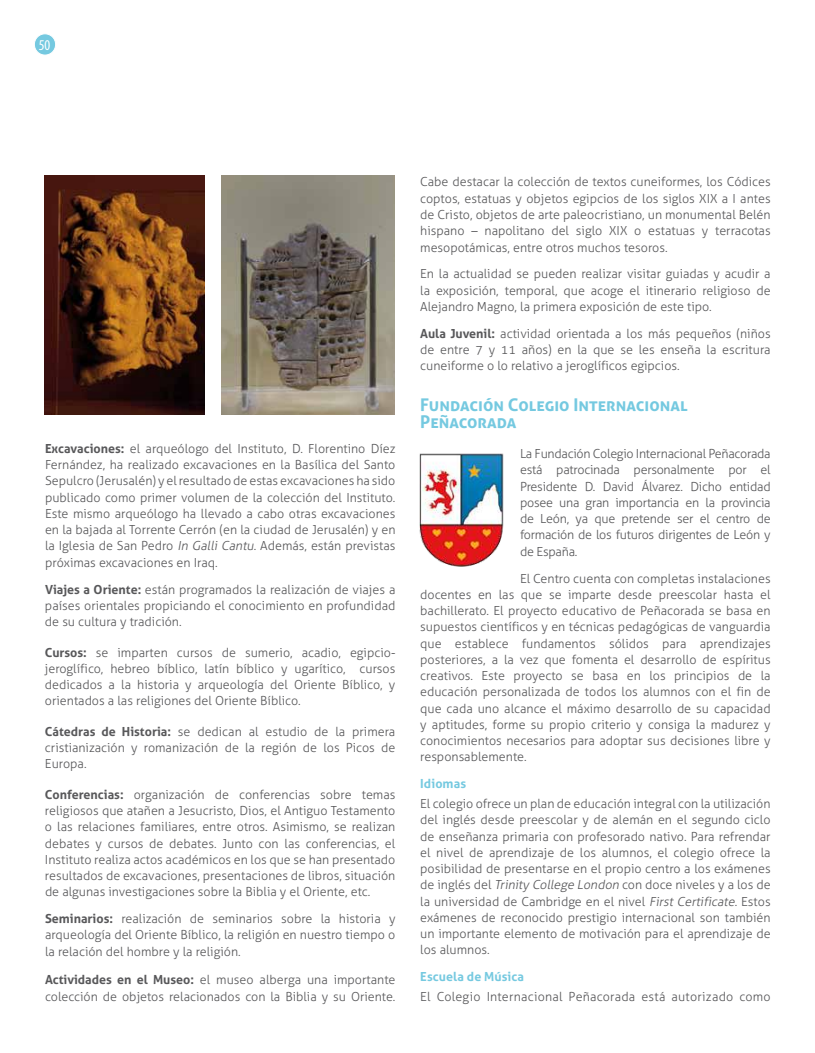
<style>
.page{position:relative;width:815px;height:1053px;background:#fff}
.page>*{position:absolute;margin:0;border:0;box-sizing:border-box;transform-origin:0 0}
.t1{font:700 17.5px/16.2px "Aller";color:#75c9e0}
.t2{font:condensed 15px "Myriad Pro";color:#fff}
.t3{font:300 12.5px/16.2px "Aller";color:#58585a;text-align:justify}
.t4{font:700 12.5px "Aller";letter-spacing:.01em;color:#75c9e0}
.s1{font-weight:700}
.s2{font-style:italic}
</style>
<div class="page">
<div style="left:34px;top:34px;width:22px;height:21px;background:#75c9e0;border-radius:50%"></div>
<div style="left:34px;top:33px;width:22px;height:22px;border:1px solid #fff;border-radius:50%"></div>
<img style="left:420px;top:453px;width:84px;height:114px">
<img style="left:44px;top:175px;width:160px;height:239px">
<img style="left:222px;top:175px;width:173px;height:239px">
<p class="t2" style="left:39px;top:36px;width:13px">50</p>
<p class="t3" style="left:45px;top:440px;width:352px"><span class="s1">Excavaciones:</span> el arqueólogo del Instituto, D. Florentino Díez Fernández, ha realizado excavaciones en la Basílica del Santo Sepulcro (Jerusalén) y elresultado de estas excavaciones ha sido publicado como primer volumen de la colección del Instituto.<br>Este mismo arqueólogo ha llevado a cabo otras excavaciones en la bajada al Torrente Cerrón (en la ciudad de Jerusalén) y en la Iglesia de San Pedro <span class="s2">In Galli Cantu</span>. Además, están previstas próximas excavaciones en Iraq.</p>
<p class="t3" style="left:45px;top:581px;width:352px"><span class="s1">Viajes a Oriente:</span> están programados la realización de viajes a países orientales propiciando el conocimiento en profundidad de su cultura y tradición.</p>
<p class="t3" style="left:45px;top:644px;width:352px"><span class="s1">Cursos:</span> se imparten cursos de sumerio, acadio, egipcio&shy;jeroglífico, hebreo bíblico, latín bíblico y ugarítico, cursos dedicados a la historia y arqueología del Oriente Bíblico, y orientados a las religiones del Oriente Bíblico.</p>
<p class="t3" style="left:45px;top:723px;width:352px"><span class="s1">Cátedras de Historia:</span> se dedican al estudio de la primera cristianización y romanización de la región de los Picos de Europa.</p>
<p class="t3" style="left:45px;top:786px;width:352px"><span class="s1">Conferencias:</span> organización de conferencias sobre temas religiosos que atañen a Jesucristo, Dios, el Antiguo Testamento o las relaciones familiares, entre otros. Asimismo, se realizan debates y cursos de debates. Junto con las conferencias, el Instituto realiza actos académicos en los que se han presentado resultados de excavaciones, presentaciones de libros, situación de algunas investigaciones sobre la Biblia y el Oriente, etc.</p>
<p class="t3" style="left:45px;top:910px;width:352px"><span class="s1">Seminarios:</span> realización de seminarios sobre la historia y arqueología del Oriente Bíblico, la religión en nuestro tiempo o la relación del hombre y la religión.</p>
<p class="t3" style="left:45px;top:971px;width:352px"><span class="s1">Actividades en el Museo:</span> el museo alberga una importante colección de objetos relacionados con la Biblia y su Oriente.</p>
<p class="t3" style="left:420px;top:174px;width:352px">Cabe destacar la colección de textos cuneiformes, los Códices coptos, estatuas y objetos egipcios de los siglos XIX a I antes de Cristo, objetos de arte paleocristiano, un monumental Belén hispano – napolitano del siglo XIX o estatuas y terracotas mesopotámicas, entre otros muchos tesoros.</p>
<p class="t3" style="left:420px;top:266px;width:352px">En la actualidad se pueden realizar visitar guiadas y acudir a la exposición, temporal, que acoge el itinerario religioso de Alejandro Magno, la primera exposición de este tipo.</p>
<p class="t3" style="left:420px;top:325px;width:352px"><span class="s1">Aula Juvenil:</span> actividad orientada a los más pequeños (niños de entre 7 y 11 años) en la que se les enseña la escritura cuneiforme o lo relativo a jeroglíficos egipcios.</p>
<h1 class="t1" style="left:420px;top:397px;width:269px">Fundación Colegio Internacional<br>Peñacorada</h1>
<p class="t3" style="left:520px;top:445px;width:252px">La Fundación Colegio Internacional Peñacorada está patrocinada personalmente por el Presidente D. David Álvarez. Dicho entidad posee una gran importancia en la provincia de León, ya que pretende ser el centro de formación de los futuros dirigentes de León y de España.</p>
<p class="t3" style="left:420px;top:570px;width:352px;text-indent:100px">El Centro cuenta con completas instalaciones docentes en las que se imparte desde preescolar hasta el bachillerato. El proyecto educativo de Peñacorada se basa en supuestos científicos y en técnicas pedagógicas de vanguardia que establece fundamentos sólidos para aprendizajes posteriores, a la vez que fomenta el desarrollo de espíritus creativos. Este proyecto se basa en los principios de la educación personalizada de todos los alumnos con el fin de que cada uno alcance el máximo desarrollo de su capacidad y aptitudes, forme su propio criterio y consiga la madurez y conocimientos necesarios para adoptar sus decisiones libre y responsablemente.</p>
<p class="t4" style="left:420px;top:776px;width:47px">Idiomas</p>
<p class="t3" style="left:420px;top:795px;width:352px">El colegio ofrece un plan de educación integral con la utilización del inglés desde preescolar y de alemán en el segundo ciclo de enseñanza primaria con profesorado nativo. Para refrendar el nivel de aprendizaje de los alumnos, el colegio ofrece la posibilidad de presentarse en el propio centro a los exámenes de inglés del <span class="s2">Trinity College London</span> con doce niveles y a los de la universidad de Cambridge en el nivel <span class="s2">First Certificate</span>. Estos exámenes de reconocido prestigio internacional son también un importante elemento de motivación para el aprendizaje de los alumnos.</p>
<p class="t4" style="left:420px;top:969px;width:105px">Escuela de Música</p>
<p class="t3" style="left:420px;top:988px;width:352px">El Colegio Internacional Peñacorada está autorizado como</p>
</div>
